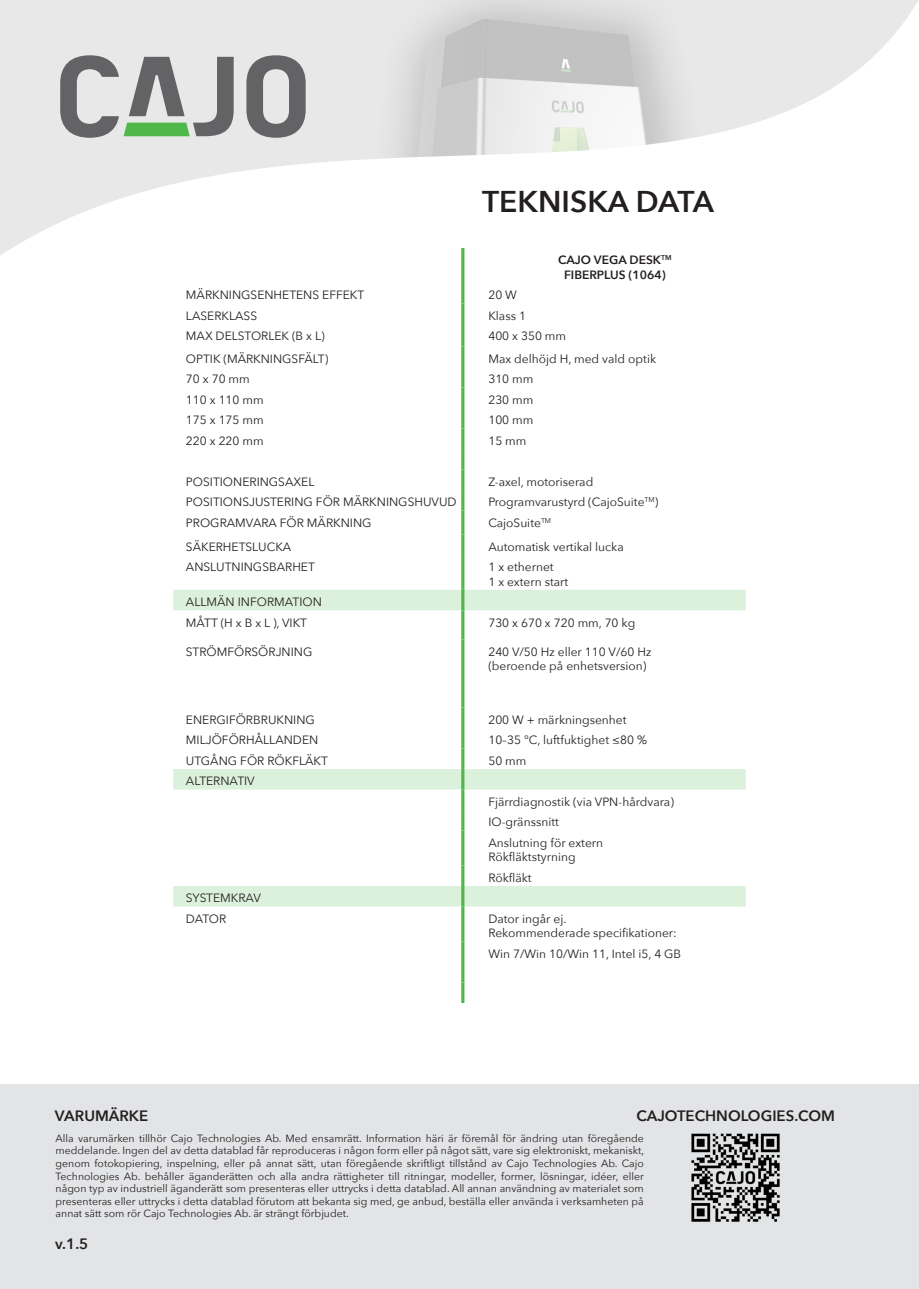
<style>
.page{position:relative;width:919px;height:1289px;background:#fff}
.page>*{position:absolute;margin:0;border:0;box-sizing:border-box;transform-origin:0 0}
.t1{font:600 30px "Avenir Next";color:#231f20}
.Leipäteksti_10pt_Ave{font:600 15px "Avenir Next";color:#231f20}
.Leipäteksti_10pt_Ave-2{font:12px/14.4px "Avenir Next";color:#231f20}
.t2{font:600 12px/14.4px "Avenir Next";color:#231f20;text-align:center}
.t3{font:10.5px/12.6px "Avenir Next";color:#231f20;text-align:justify}
</style>
<div class="page">
<img style="left:0;top:0;width:918px;height:257px">
<div style="left:173px;top:590px;width:572px;height:20px;background:#dcf1db"></div>
<svg style="left:173px;top:769px;width:572px;height:137px"></svg>
<hr style="left:461px;top:248px;width:3px;height:35px;background:#50b848">
<hr style="left:461px;top:283px;width:3px;height:20px;background:#50b848">
<hr style="left:461px;top:303px;width:3px;height:21px;background:#50b848">
<hr style="left:461px;top:324px;width:3px;height:22px;background:#50b848">
<hr style="left:461px;top:346px;width:3px;height:21px;background:#50b848">
<hr style="left:461px;top:367px;width:3px;height:20px;background:#50b848">
<hr style="left:461px;top:387px;width:3px;height:21px;background:#50b848">
<hr style="left:461px;top:408px;width:3px;height:20px;background:#50b848">
<hr style="left:461px;top:428px;width:3px;height:21px;background:#50b848">
<hr style="left:461px;top:449px;width:3px;height:20px;background:#50b848">
<hr style="left:461px;top:469px;width:3px;height:21px;background:#50b848">
<hr style="left:461px;top:490px;width:3px;height:20px;background:#50b848">
<hr style="left:461px;top:510px;width:3px;height:24px;background:#50b848">
<hr style="left:461px;top:534px;width:3px;height:21px;background:#50b848">
<hr style="left:461px;top:555px;width:3px;height:35px;background:#50b848">
<hr style="left:461px;top:590px;width:3px;height:20px;background:#50b848">
<hr style="left:461px;top:610px;width:3px;height:29px;background:#50b848">
<hr style="left:461px;top:639px;width:3px;height:68px;background:#50b848">
<hr style="left:461px;top:707px;width:3px;height:21px;background:#50b848">
<hr style="left:461px;top:728px;width:3px;height:20px;background:#50b848">
<hr style="left:461px;top:748px;width:3px;height:21px;background:#50b848">
<hr style="left:461px;top:769px;width:3px;height:20px;background:#50b848">
<hr style="left:461px;top:789px;width:3px;height:21px;background:#50b848">
<hr style="left:461px;top:810px;width:3px;height:20px;background:#50b848">
<hr style="left:461px;top:830px;width:3px;height:35px;background:#50b848">
<hr style="left:461px;top:865px;width:3px;height:21px;background:#50b848">
<hr style="left:461px;top:886px;width:3px;height:20px;background:#50b848">
<hr style="left:461px;top:906px;width:3px;height:35px;background:#50b848">
<hr style="left:461px;top:941px;width:3px;height:20px;background:#50b848">
<hr style="left:461px;top:961px;width:3px;height:21px;background:#50b848">
<hr style="left:461px;top:982px;width:3px;height:20px;background:#50b848">
<div style="left:0;top:1084px;width:918px;height:204px;background:#e3e4e6"></div>
<img style="left:691px;top:1133px;width:89px;height:89px">
<svg style="left:246px;top:55px;width:59px;height:83px;background:#979798"></svg>
<svg style="left:60px;top:55px;width:174px;height:83px;background:#aab0ab"></svg>
<p class="t1" style="left:482px;top:175px;width:233px">TEKNISKA DATA</p>
<p class="t2" style="left:558px;top:253px;width:115px">CAJO VEGA DESK<sup>TM<br></sup>FIBERPLUS (1064)</p>
<p class="Leipäteksti_10pt_Ave-2" style="left:186px;top:287px;width:180px">MÄRKNINGSENHETENS EFFEKT</p>
<p class="Leipäteksti_10pt_Ave-2" style="left:488px;top:287px;width:30px">20 W</p>
<p class="Leipäteksti_10pt_Ave-2" style="left:186px;top:308px;width:73px">LASERKLASS</p>
<p class="Leipäteksti_10pt_Ave-2" style="left:488px;top:308px;width:39px">Klass 1</p>
<p class="Leipäteksti_10pt_Ave-2" style="left:186px;top:328px;width:140px">MAX DELSTORLEK (B x L)</p>
<p class="Leipäteksti_10pt_Ave-2" style="left:488px;top:328px;width:79px">400 x 350 mm</p>
<p class="Leipäteksti_10pt_Ave-2" style="left:186px;top:351px;width:144px">OPTIK (MÄRKNINGSFÄLT)</p>
<p class="Leipäteksti_10pt_Ave-2" style="left:488px;top:351px;width:169px">Max delhöjd H, med vald optik</p>
<p class="Leipäteksti_10pt_Ave-2" style="left:186px;top:371px;width:65px">70 x 70 mm</p>
<p class="Leipäteksti_10pt_Ave-2" style="left:488px;top:371px;width:47px">310 mm</p>
<p class="Leipäteksti_10pt_Ave-2" style="left:186px;top:392px;width:79px">110 x 110 mm</p>
<p class="Leipäteksti_10pt_Ave-2" style="left:488px;top:392px;width:47px">230 mm</p>
<p class="Leipäteksti_10pt_Ave-2" style="left:186px;top:412px;width:79px">175 x 175 mm</p>
<p class="Leipäteksti_10pt_Ave-2" style="left:488px;top:412px;width:47px">100 mm</p>
<p class="Leipäteksti_10pt_Ave-2" style="left:186px;top:433px;width:79px">220 x 220 mm</p>
<p class="Leipäteksti_10pt_Ave-2" style="left:488px;top:433px;width:40px">15 mm</p>
<p class="Leipäteksti_10pt_Ave-2" style="left:186px;top:474px;width:130px">POSITIONERINGSAXEL</p>
<p class="Leipäteksti_10pt_Ave-2" style="left:488px;top:474px;width:106px">Z-axel, motoriserad</p>
<p class="Leipäteksti_10pt_Ave-2" style="left:186px;top:494px;width:272px">POSITIONSJUSTERING FÖR MÄRKNINGSHUVUD</p>
<p class="Leipäteksti_10pt_Ave-2" style="left:488px;top:494px;width:171px">Programvarustyrd (CajoSuite<sup>TM</sup>)</p>
<p class="Leipäteksti_10pt_Ave-2" style="left:186px;top:515px;width:187px">PROGRAMVARA FÖR MÄRKNING</p>
<p class="Leipäteksti_10pt_Ave-2" style="left:488px;top:515px;width:64px">CajoSuite<sup>TM</sup></p>
<p class="Leipäteksti_10pt_Ave-2" style="left:186px;top:538px;width:107px">SÄKERHETSLUCKA</p>
<p class="Leipäteksti_10pt_Ave-2" style="left:488px;top:538px;width:137px">Automatisk vertikal lucka</p>
<p class="Leipäteksti_10pt_Ave-2" style="left:186px;top:559px;width:130px">ANSLUTNINGSBARHET</p>
<p class="Leipäteksti_10pt_Ave-2" style="left:488px;top:559px;width:81px">1 x ethernet<br>1 x extern start</p>
<p class="Leipäteksti_10pt_Ave-2" style="left:186px;top:594px;width:137px">ALLMÄN INFORMATION</p>
<p class="Leipäteksti_10pt_Ave-2" style="left:186px;top:614px;width:122px">MÅTT (H x B x L ), VIKT</p>
<p class="Leipäteksti_10pt_Ave-2" style="left:488px;top:614px;width:148px">730 x 670 x 720 mm, 70 kg</p>
<p class="Leipäteksti_10pt_Ave-2" style="left:186px;top:643px;width:128px">STRÖMFÖRSÖRJNING</p>
<p class="Leipäteksti_10pt_Ave-2" style="left:488px;top:643px;width:164px">240 V/50 Hz eller 110 V/60 Hz</p>
<p class="Leipäteksti_10pt_Ave-2" style="left:488px;top:658px;width:160px">(beroende på enhetsversion)</p>
<p class="Leipäteksti_10pt_Ave-2" style="left:186px;top:712px;width:130px">ENERGIFÖRBRUKNING</p>
<p class="Leipäteksti_10pt_Ave-2" style="left:488px;top:712px;width:140px">200 W + märkningsenhet</p>
<p class="Leipäteksti_10pt_Ave-2" style="left:186px;top:732px;width:134px">MILJÖFÖRHÅLLANDEN</p>
<p class="Leipäteksti_10pt_Ave-2" style="left:488px;top:732px;width:160px">10–35 °C, luftfuktighet ≤80 %</p>
<p class="Leipäteksti_10pt_Ave-2" style="left:186px;top:753px;width:143px">UTGÅNG FÖR RÖKFLÄKT</p>
<p class="Leipäteksti_10pt_Ave-2" style="left:488px;top:753px;width:40px">50 mm</p>
<p class="Leipäteksti_10pt_Ave-2" style="left:186px;top:773px;width:70px">ALTERNATIV</p>
<p class="Leipäteksti_10pt_Ave-2" style="left:488px;top:794px;width:187px">Fjärrdiagnostik (via VPN-hårdvara)</p>
<p class="Leipäteksti_10pt_Ave-2" style="left:488px;top:814px;width:72px">IO-gränssnitt</p>
<p class="Leipäteksti_10pt_Ave-2" style="left:488px;top:835px;width:116px">Anslutning för extern</p>
<p class="Leipäteksti_10pt_Ave-2" style="left:488px;top:849px;width:89px">Rökfläktstyrning</p>
<p class="Leipäteksti_10pt_Ave-2" style="left:488px;top:869px;width:45px">Rökfläkt</p>
<p class="Leipäteksti_10pt_Ave-2" style="left:186px;top:890px;width:77px">SYSTEMKRAV</p>
<p class="Leipäteksti_10pt_Ave-2" style="left:186px;top:910px;width:42px">DATOR</p>
<p class="Leipäteksti_10pt_Ave-2" style="left:488px;top:910px;width:80px">Dator ingår ej.</p>
<p class="Leipäteksti_10pt_Ave-2" style="left:488px;top:925px;width:190px">Rekommenderade specifikationer:</p>
<p class="Leipäteksti_10pt_Ave-2" style="left:488px;top:945px;width:194px">Win 7/Win 10/Win 11, Intel i5, 4 GB</p>
<p class="Leipäteksti_10pt_Ave" style="left:55px;top:1102px;width:95px">VARUMÄRKE</p>
<p class="t3" style="left:56px;top:1131px;width:590px">Alla varumärken tillhör Cajo Technologies Ab. Med ensamrätt. Information häri är föremål för ändring utan föregående meddelande. Ingen del av detta datablad får reproduceras i någon form eller på något sätt, vare sig elektroniskt, mekaniskt, genom fotokopiering, inspelning, eller på annat sätt, utan föregående skriftligt tillstånd av Cajo Technologies Ab. Cajo Technologies Ab. behåller äganderätten och alla andra rättigheter till ritningar, modeller, former, lösningar, idéer, eller någon typ av industriell äganderätt som presenteras eller uttrycks i detta datablad. All annan användning av materialet som presenteras eller uttrycks i detta datablad förutom att bekanta sig med, ge anbud, beställa eller använda i verksamheten på annat sätt som rör Cajo Technologies Ab. är strängt förbjudet.</p>
<p class="Leipäteksti_10pt_Ave" style="left:636px;top:1102px;width:200px">CAJOTECHNOLOGIES.COM</p>
<p class="Leipäteksti_10pt_Ave" style="left:55px;top:1230px;width:35px">v.1.5</p>
</div>
